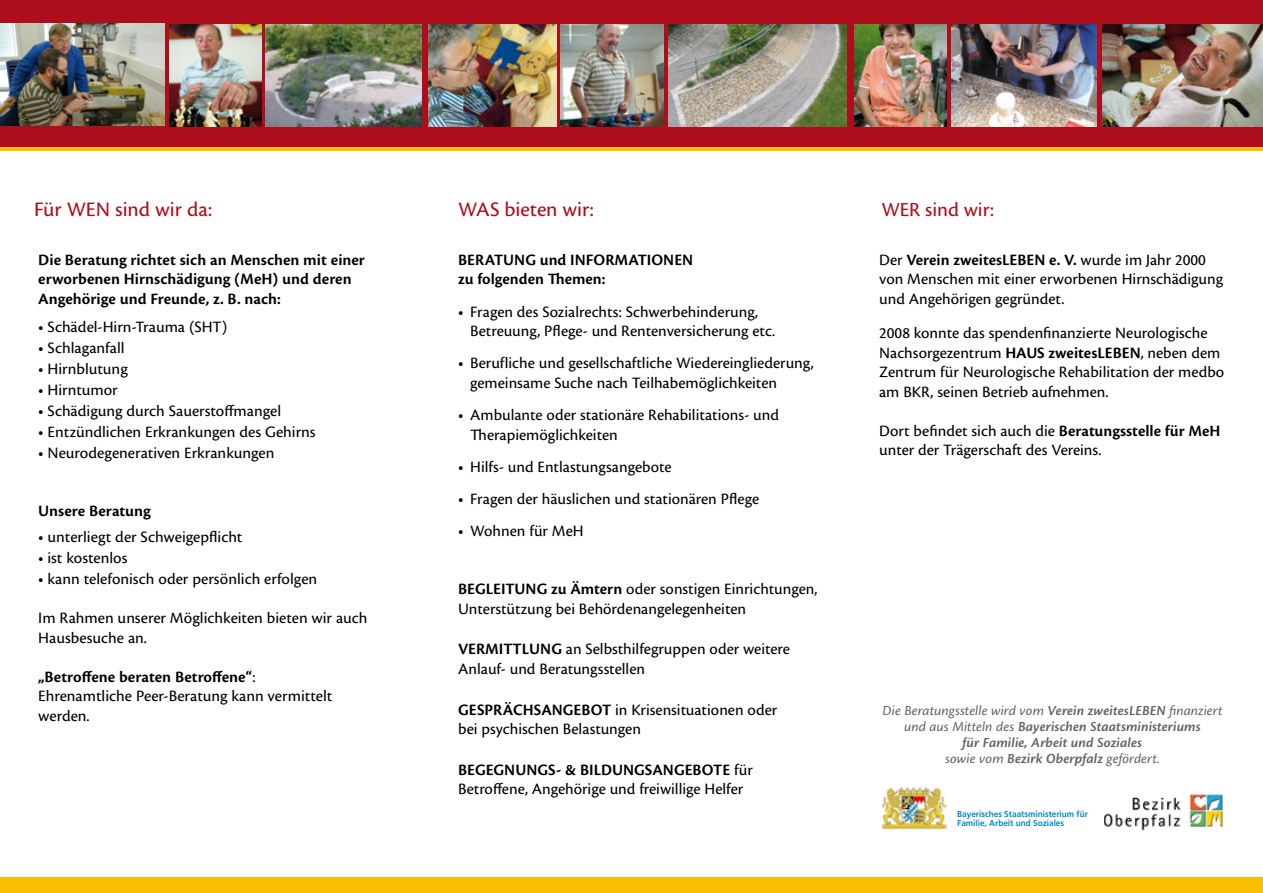
<style>
.page{position:relative;width:1263px;height:893px;background:#fff}
.page>*{position:absolute;margin:0;border:0;box-sizing:border-box;transform-origin:0 0}
.t1{font:21.45px "Cronos Pro Capt";color:#ae0e1b}
.t2{font:20.7px "Cronos Pro Capt";color:#ae0e1b}
.t3{font:16.5px/19.5px "Cronos Pro Capt";color:#000}
.t4{font:16.5px/19.5px "Cronos Pro Semibold Capt";color:#000}
.t5{font:14.4px "Cronos Pro Capt It";letter-spacing:.005em;color:#646567}
.t6{font:14.4px/15.9px "Cronos Pro Semibold Capt It";letter-spacing:.005em;color:#646567;text-align:center}
.t7{font:700 8.7px/9.1px "Frutiger";color:#008bd0;scale:.95 1}
.s1{font-family:"Cronos Pro Capt"}
.s2{font-family:"Cronos Pro Semibold Capt"}
.s3{font-family:"Cronos Pro Semibold Capt It"}
.s4{font-family:"Cronos Pro Capt It"}
</style>
<div class="page">
<div style="left:0;top:0;width:1263px;height:151px;background:#ae0e1b"></div>
<div style="left:0;top:877px;width:1263px;height:16px;background:#fbbe00"></div>
<hr style="left:0;top:148px;width:1263px;height:3px;background:#fbbe00">
<img style="left:0;top:24px;width:165px;height:102px">
<img style="left:668px;top:24px;width:179px;height:102px">
<img style="left:952px;top:24px;width:144px;height:102px">
<img style="left:169px;top:24px;width:92px;height:102px">
<img style="left:561px;top:24px;width:102px;height:102px">
<img style="left:266px;top:24px;width:156px;height:102px">
<img style="left:1102px;top:24px;width:161px;height:102px">
<img style="left:855px;top:24px;width:91px;height:102px">
<img style="left:428px;top:24px;width:128px;height:102px">
<img style="left:1104px;top:794px;width:118px;height:37px">
<img style="left:882px;top:787px;width:65px;height:42px">
<h1 class="t1" style="left:34px;top:197px;width:179px">Für WEN sind wir da:</h1>
<p class="t4" style="left:38px;top:250px;width:328px">Die Beratung richtet sich an Menschen mit einer erworbenen Hirnschädigung (MeH) und deren<br>Angehörige und Freunde, z. B. nach:</p>
<p class="t3" style="left:38px;top:317px;width:191px">• Schädel-Hirn-Trauma (SHT)</p>
<p class="t3" style="left:38px;top:338px;width:88px">• Schlaganfall</p>
<p class="t3" style="left:38px;top:359px;width:91px">• Hirnblutung</p>
<p class="t3" style="left:38px;top:380px;width:81px">• Hirntumor</p>
<p class="t3" style="left:38px;top:401px;width:244px">• Schädigung durch Sauerstoffmangel</p>
<p class="t3" style="left:38px;top:422px;width:279px">• Entzündlichen Erkrankungen des Gehirns</p>
<p class="t3" style="left:38px;top:443px;width:238px">• Neurodegenerativen Erkrankungen</p>
<p class="t4" style="left:38px;top:502px;width:114px">Unsere Beratung</p>
<p class="t3" style="left:38px;top:527px;width:206px">• unterliegt der Schweigepflicht</p>
<p class="t3" style="left:38px;top:548px;width:91px">• ist kostenlos</p>
<p class="t3" style="left:38px;top:569px;width:280px">• kann telefonisch oder persönlich erfolgen</p>
<p class="t3" style="left:38px;top:608px;width:331px">Im Rahmen unserer Möglichkeiten bieten wir auch<br>Hausbesuche an.</p>
<p class="t4" style="left:38px;top:667px;width:219px">„Betroffene beraten Betroffene“<span class="s1">:</span></p>
<p class="t3" style="left:38px;top:686px;width:296px">Ehrenamtliche Peer-Beratung kann vermittelt werden.</p>
<h1 class="t1" style="left:458px;top:197px;width:137px">WAS bieten wir:</h1>
<p class="t2" style="left:881px;top:197px;width:114px">WER sind wir:</p>
<p class="t4" style="left:458px;top:250px;width:237px">BERATUNG und INFORMATIONEN zu folgenden Themen:</p>
<p class="t3" style="left:470px;top:302px;width:306px;text-indent:-12px">• Fragen des Sozialrechts: Schwerbehinderung,<br>Betreuung, Pflege- und Rentenversicherung etc.</p>
<p class="t3" style="left:470px;top:354px;width:345px;text-indent:-12px">• Berufliche und gesellschaftliche Wiedereingliederung, gemeinsame Suche nach Teilhabemöglichkeiten</p>
<p class="t3" style="left:470px;top:405px;width:310px;text-indent:-12px">• Ambulante oder stationäre Rehabilitations- und<br>Therapiemöglichkeiten</p>
<p class="t3" style="left:458px;top:457px;width:215px">• Hilfs- und Entlastungsangebote</p>
<p class="t3" style="left:458px;top:489px;width:303px">• Fragen der häuslichen und stationären Pflege</p>
<p class="t3" style="left:458px;top:522px;width:127px">• Wohnen für MeH</p>
<p class="t4" style="left:879px;top:250px;width:328px"><span class="s1">Der</span> Verein zweitesLEBEN e. V. <span class="s1">wurde im Jahr 2000</span></p>
<p class="t3" style="left:879px;top:270px;width:345px">von Menschen mit einer erworbenen Hirnschädigung und Angehörigen gegründet.</p>
<p class="t3" style="left:879px;top:324px;width:347px">2008 konnte das spendenfinanzierte Neurologische Nachsorgezentrum <span class="s2">HAUS zweitesLEBEN</span>, neben dem Zentrum für Neurologische Rehabilitation der medbo am BKR, seinen Betrieb aufnehmen.</p>
<p class="t3" style="left:879px;top:421px;width:343px">Dort befindet sich auch die <span class="s2">Beratungsstelle für MeH </span>unter der Trägerschaft des Vereins.</p>
<p class="t3" style="left:458px;top:579px;width:361px"><span class="s2">BEGLEITUNG zu Ämtern</span> oder sonstigen Einrichtungen,<br>Unterstützung bei Behördenangelegenheiten</p>
<p class="t3" style="left:458px;top:640px;width:333px"><span class="s2">VERMITTLUNG</span> an Selbsthilfegruppen oder weitere<br>Anlauf- und Beratungsstellen</p>
<p class="t3" style="left:458px;top:700px;width:321px"><span class="s2">GESPRÄCHSANGEBOT</span> in Krisensituationen oder bei psychischen Belastungen</p>
<p class="t4" style="left:458px;top:760px;width:296px">BEGEGNUNGS- &amp; BILDUNGSANGEBOTE <span class="s1">für</span></p>
<p class="t3" style="left:458px;top:780px;width:287px">Betroffene, Angehörige und freiwillige Helfer</p>
<p class="t5" style="left:882px;top:702px;width:342px">Die Beratungsstelle wird vom <span class="s3">Verein zweitesLEBEN</span> finanziert</p>
<p class="t6" style="left:904px;top:719px;width:298px"><span class="s4">und aus Mitteln des</span> Bayerischen Staatsministeriums für Familie, Arbeit und Soziales</p>
<p class="t5" style="left:945px;top:750px;width:216px">sowie vom <span class="s3">Bezirk Oberpfalz</span> gefördert.</p>
<p class="t7" style="left:957px;top:809px;width:139px">Bayerisches Staatsministerium für<br>Familie, Arbeit und Soziales</p>
</div>
